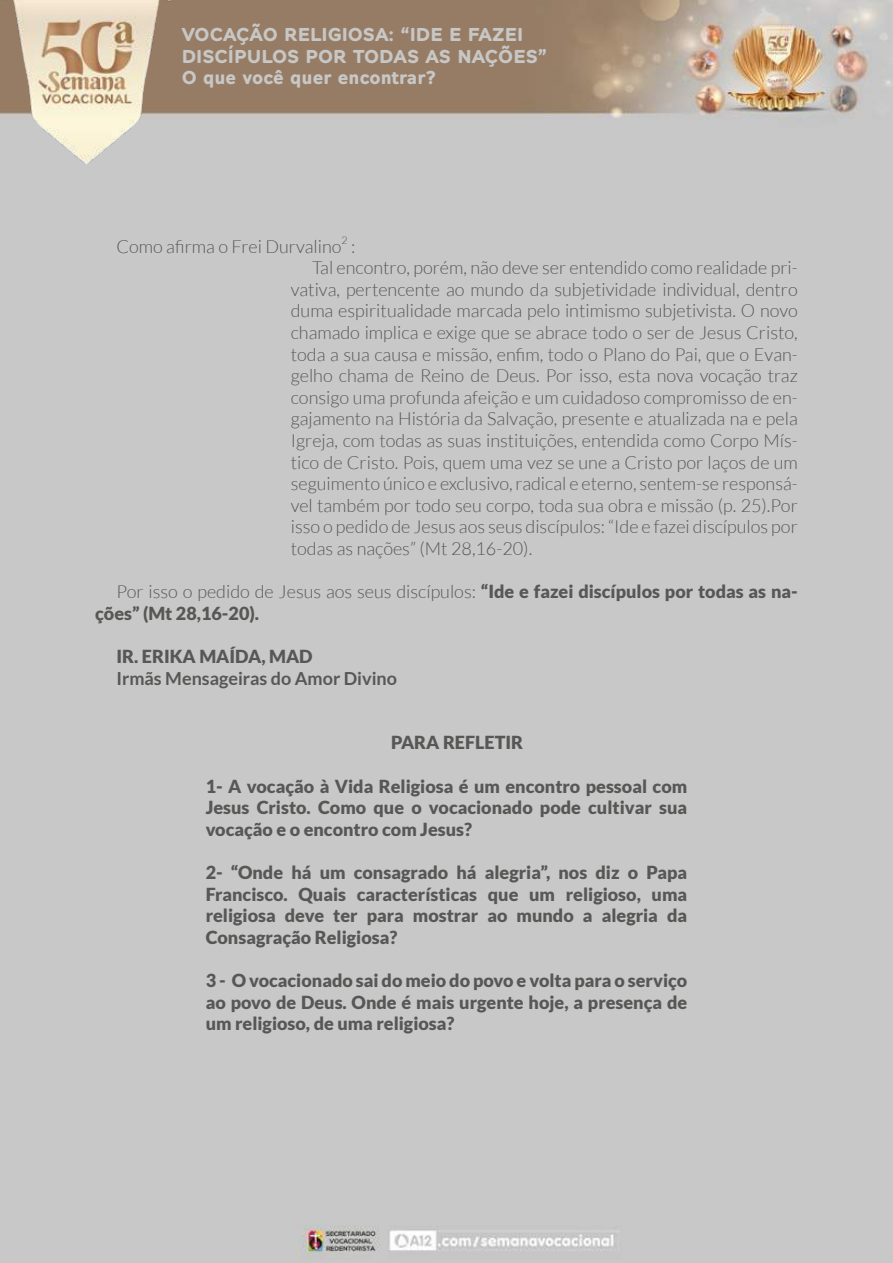
<style>
.page{position:relative;width:893px;height:1263px;background:#fff}
.page>*{position:absolute;margin:0;border:0;box-sizing:border-box;transform-origin:0 0}
.t1{font:300 18px "Lato";color:#575756}
.t2{font:900 18px/21.6px "Lato";color:#575756;text-align:justify}
.t3{font:700 18px/21.6px "Alleyn W01";color:#c7c7c6}
.t4{font:700 18px "Lato";color:#575756}
.t5{font:300 10.5px "Lato";color:#575756}
.s1{font-weight:300}
</style>
<div class="page">
<img style="left:0;top:0;width:893px;height:1263px">
<img style="left:0;top:0;width:172px;height:178px">
<p class="t3" style="left:182px;top:24px;width:367px">VOCAÇÃO RELIGIOSA: “IDE E FAZEI<br>DISCÍPULOS POR TODAS AS NAÇÕES”<br>O que você quer encontrar?</p>
<p class="t1" style="left:116px;top:236px;width:227px">Como afirma o Frei Durvalino</p>
<p class="t5" style="left:342px;top:234px;width:8px">2</p>
<p class="t1" style="left:351px;top:236px;width:6px">:</p>
<p class="t1" style="left:312px;top:258px;width:487px">Tal encontro, porém, não deve ser entendido como realidade pri-</p>
<p class="t1" style="left:291px;top:280px;width:509px">vativa, pertencente ao mundo da subjetividade individual, dentro</p>
<p class="t1" style="left:291px;top:301px;width:509px">duma espiritualidade marcada pelo intimismo subjetivista. O novo</p>
<p class="t1" style="left:291px;top:323px;width:509px">chamado implica e exige que se abrace todo o ser de Jesus Cristo,</p>
<p class="t1" style="left:291px;top:344px;width:509px">toda a sua causa e missão, enfim, todo o Plano do Pai, que o Evan-</p>
<p class="t1" style="left:291px;top:366px;width:509px">gelho chama de Reino de Deus. Por isso, esta nova vocação traz</p>
<p class="t1" style="left:291px;top:388px;width:509px">consigo uma profunda afeição e um cuidadoso compromisso de en-</p>
<p class="t1" style="left:291px;top:409px;width:509px">gajamento na História da Salvação, presente e atualizada na e pela</p>
<p class="t1" style="left:291px;top:431px;width:509px">Igreja, com todas as suas instituições, entendida como Corpo Mís-</p>
<p class="t1" style="left:291px;top:452px;width:509px">tico de Cristo. Pois, quem uma vez se une a Cristo por laços de um</p>
<p class="t1" style="left:291px;top:474px;width:509px">seguimento único e exclusivo, radical e eterno, sentem-se responsá-</p>
<p class="t1" style="left:291px;top:496px;width:509px">vel também por todo seu corpo, toda sua obra e missão (p. 25).Por</p>
<p class="t1" style="left:291px;top:517px;width:509px">isso o pedido de Jesus aos seus discípulos: “Ide e fazei discípulos por</p>
<p class="t1" style="left:291px;top:539px;width:243px">todas as nações” (Mt 28,16-20).</p>
<p class="t2" style="left:95px;top:580px;width:704px;text-indent:21px"><span class="s1">Por isso o pedido de Jesus aos seus discípulos:</span> “Ide e fazei discípulos por todas as na&shy;ções” (Mt 28,16-20).</p>
<p class="t2" style="left:116px;top:645px;width:198px">IR. ERIKA MAÍDA, MAD</p>
<p class="t4" style="left:116px;top:668px;width:282px">Irmãs Mensageiras do Amor Divino</p>
<p class="t2" style="left:391px;top:732px;width:134px">PARA REFLETIR</p>
<p class="t2" style="left:206px;top:775px;width:483px">1- A vocação à Vida Religiosa é um encontro pessoal com Jesus Cristo. Como que o vocacionado pode cultivar sua vocação e o encontro com Jesus?</p>
<p class="t2" style="left:206px;top:861px;width:483px">2- “Onde há um consagrado há alegria”, nos diz o Papa Francisco. Quais características que um religioso, uma religiosa deve ter para mostrar ao mundo a alegria da Consagração Religiosa?</p>
<p class="t2" style="left:206px;top:969px;width:483px">3 - O vocacionado sai do meio do povo e volta para o serviço ao povo de Deus. Onde é mais urgente hoje, a presença de um religioso, de uma religiosa?</p>
</div>
